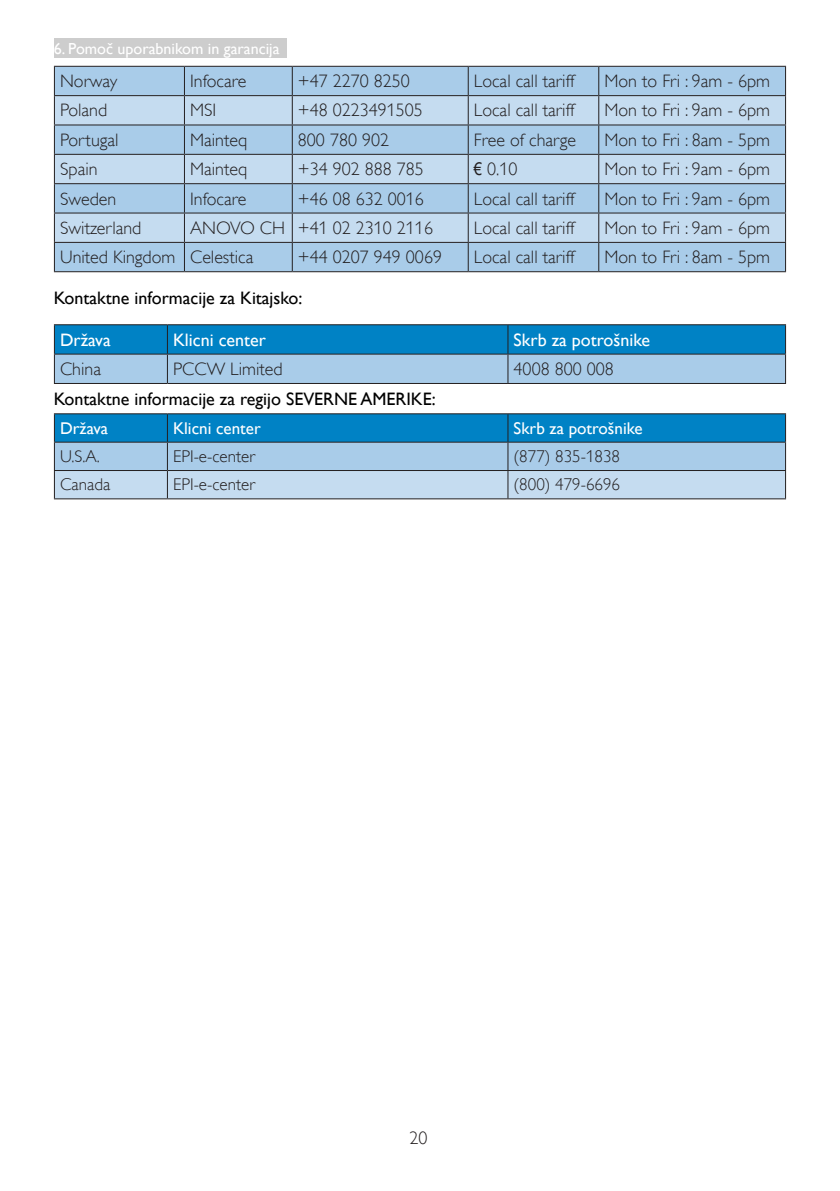
<style>
.page{position:relative;width:840px;height:1191px;background:#fff}
.page>*{position:absolute;margin:0;border:0;box-sizing:border-box;transform-origin:0 0}
.t1{font:18px "Gill Sans Alt One WGL Light";color:#231f20}
.Heading_3{font:18px "Gill Sans Alt One WGL";color:#000}
.t2{font:18px "Gill Sans Alt One WGL";color:#fff}
.t3{font:17px "Gill Sans Alt One WGL Light";color:#231f20}
.t4{font:17px "Gill Sans Alt One WGL";color:#fff}
.t5{font:16px "Gill Sans Alt One WGL";color:#fff}
.s1{font-family:"Arial Narrow"}
</style>
<div class="page">
<div style="left:54px;top:38px;width:232px;height:20px;background:#cdcdcd"></div>
<div style="left:55px;top:67px;width:729px;height:204px;background:#a9cce9"></div>
<svg style="left:55px;top:96px;width:729px;height:146px;background:#b8d3ea"></svg>
<hr style="left:54px;top:66px;width:130px;height:1px;background:#231f20">
<hr style="left:184px;top:66px;width:108px;height:1px;background:#231f20">
<hr style="left:292px;top:66px;width:176px;height:1px;background:#231f20">
<hr style="left:468px;top:66px;width:130px;height:1px;background:#231f20">
<hr style="left:598px;top:66px;width:187px;height:1px;background:#231f20">
<hr style="left:54px;top:95px;width:130px;height:1px;background:#231f20">
<hr style="left:54px;top:124px;width:130px;height:1px;background:#231f20">
<hr style="left:184px;top:95px;width:108px;height:1px;background:#231f20">
<hr style="left:184px;top:124px;width:108px;height:1px;background:#231f20">
<hr style="left:292px;top:95px;width:176px;height:1px;background:#231f20">
<hr style="left:292px;top:124px;width:176px;height:1px;background:#231f20">
<hr style="left:468px;top:95px;width:130px;height:1px;background:#231f20">
<hr style="left:598px;top:95px;width:187px;height:1px;background:#231f20">
<hr style="left:468px;top:124px;width:130px;height:1px;background:#231f20">
<hr style="left:598px;top:124px;width:187px;height:1px;background:#231f20">
<hr style="left:54px;top:154px;width:130px;height:1px;background:#231f20">
<hr style="left:54px;top:183px;width:130px;height:1px;background:#231f20">
<hr style="left:184px;top:154px;width:108px;height:1px;background:#231f20">
<hr style="left:184px;top:183px;width:108px;height:1px;background:#231f20">
<hr style="left:292px;top:154px;width:176px;height:1px;background:#231f20">
<hr style="left:292px;top:183px;width:176px;height:1px;background:#231f20">
<hr style="left:468px;top:154px;width:130px;height:1px;background:#231f20">
<hr style="left:598px;top:154px;width:187px;height:1px;background:#231f20">
<hr style="left:468px;top:183px;width:130px;height:1px;background:#231f20">
<hr style="left:598px;top:183px;width:187px;height:1px;background:#231f20">
<hr style="left:54px;top:212px;width:130px;height:1px;background:#231f20">
<hr style="left:184px;top:212px;width:108px;height:1px;background:#231f20">
<hr style="left:292px;top:212px;width:176px;height:1px;background:#231f20">
<hr style="left:468px;top:212px;width:130px;height:1px;background:#231f20">
<hr style="left:598px;top:212px;width:187px;height:1px;background:#231f20">
<hr style="left:54px;top:242px;width:130px;height:1px;background:#231f20">
<svg style="left:54px;top:67px;width:1px;height:204px"></svg>
<hr style="left:54px;top:271px;width:130px;height:1px;background:#231f20">
<hr style="left:184px;top:242px;width:108px;height:1px;background:#231f20">
<svg style="left:184px;top:67px;width:1px;height:204px"></svg>
<hr style="left:184px;top:271px;width:108px;height:1px;background:#231f20">
<hr style="left:292px;top:242px;width:176px;height:1px;background:#231f20">
<svg style="left:291px;top:67px;width:1px;height:204px"></svg>
<hr style="left:292px;top:271px;width:176px;height:1px;background:#231f20">
<hr style="left:468px;top:242px;width:130px;height:1px;background:#231f20">
<svg style="left:467px;top:67px;width:1px;height:204px"></svg>
<hr style="left:598px;top:242px;width:187px;height:1px;background:#231f20">
<svg style="left:598px;top:67px;width:1px;height:204px"></svg>
<svg style="left:784px;top:67px;width:1px;height:204px"></svg>
<hr style="left:468px;top:271px;width:130px;height:1px;background:#231f20">
<hr style="left:598px;top:271px;width:187px;height:1px;background:#231f20">
<hr style="left:54px;top:383px;width:113px;height:1px;background:#231f20">
<hr style="left:167px;top:383px;width:340px;height:1px;background:#231f20">
<hr style="left:507px;top:383px;width:278px;height:1px;background:#231f20">
<hr style="left:54px;top:324px;width:113px;height:1px;background:#231f20">
<hr style="left:167px;top:324px;width:340px;height:1px;background:#231f20">
<hr style="left:507px;top:324px;width:278px;height:1px;background:#231f20">
<svg style="left:54px;top:325px;width:731px;height:58px;background:#54a4d3"></svg>
<hr style="left:54px;top:353px;width:113px;height:1px;background:#231f20">
<hr style="left:167px;top:353px;width:340px;height:1px;background:#231f20">
<hr style="left:507px;top:353px;width:278px;height:1px;background:#231f20">
<hr style="left:54px;top:413px;width:113px;height:1px;background:#231f20">
<hr style="left:167px;top:413px;width:340px;height:1px;background:#231f20">
<hr style="left:507px;top:413px;width:278px;height:1px;background:#231f20">
<svg style="left:54px;top:414px;width:731px;height:85px;background:#77b3d9"></svg>
<hr style="left:54px;top:442px;width:113px;height:1px;background:#231f20">
<hr style="left:167px;top:442px;width:340px;height:1px;background:#231f20">
<hr style="left:507px;top:442px;width:278px;height:1px;background:#231f20">
<p class="t5" style="left:54px;top:38px;width:227px">6. Pomoč uporabnikom in garancija</p>
<p class="t1" style="left:60px;top:69px;width:59px">Norway</p>
<p class="t1" style="left:190px;top:69px;width:58px">Infocare</p>
<p class="t1" style="left:298px;top:69px;width:113px">+47 2270 8250</p>
<p class="t1" style="left:473px;top:69px;width:102px">Local call tariff</p>
<p class="t1" style="left:604px;top:69px;width:167px">Mon to Fri : 9am - 6pm</p>
<p class="t1" style="left:60px;top:99px;width:49px">Poland</p>
<p class="t1" style="left:190px;top:99px;width:28px">MSI</p>
<p class="t1" style="left:298px;top:99px;width:126px">+48 0223491505</p>
<p class="t1" style="left:473px;top:99px;width:102px">Local call tariff</p>
<p class="t1" style="left:604px;top:99px;width:167px">Mon to Fri : 9am - 6pm</p>
<p class="t1" style="left:60px;top:128px;width:60px">Portugal</p>
<p class="t1" style="left:190px;top:128px;width:59px">Mainteq</p>
<p class="t1" style="left:298px;top:128px;width:93px">800 780 902</p>
<p class="t1" style="left:473px;top:128px;width:103px">Free of charge</p>
<p class="t1" style="left:604px;top:128px;width:167px">Mon to Fri : 8am - 5pm</p>
<p class="t1" style="left:60px;top:157px;width:39px">Spain</p>
<p class="t1" style="left:190px;top:157px;width:59px">Mainteq</p>
<p class="t1" style="left:298px;top:157px;width:127px">+34 902 888 785</p>
<p class="t1" style="left:473px;top:157px;width:45px"><span class="s1">€</span> 0.10</p>
<p class="t1" style="left:604px;top:157px;width:167px">Mon to Fri : 9am - 6pm</p>
<p class="t1" style="left:60px;top:187px;width:58px">Sweden</p>
<p class="t1" style="left:190px;top:187px;width:58px">Infocare</p>
<p class="t1" style="left:298px;top:187px;width:127px">+46 08 632 0016</p>
<p class="t1" style="left:473px;top:187px;width:102px">Local call tariff</p>
<p class="t1" style="left:604px;top:187px;width:167px">Mon to Fri : 9am - 6pm</p>
<p class="t1" style="left:60px;top:216px;width:83px">Switzerland</p>
<p class="t1" style="left:190px;top:216px;width:96px">ANOVO CH</p>
<p class="t1" style="left:298px;top:216px;width:136px">+41 02 2310 2116</p>
<p class="t1" style="left:473px;top:216px;width:102px">Local call tariff</p>
<p class="t1" style="left:604px;top:216px;width:167px">Mon to Fri : 9am - 6pm</p>
<p class="t1" style="left:60px;top:245px;width:117px">United Kingdom</p>
<p class="t1" style="left:190px;top:245px;width:65px">Celestica</p>
<p class="t1" style="left:298px;top:245px;width:145px">+44 0207 949 0069</p>
<p class="t1" style="left:473px;top:245px;width:102px">Local call tariff</p>
<p class="t1" style="left:604px;top:245px;width:167px">Mon to Fri : 8am - 5pm</p>
<p class="Heading_3" style="left:54px;top:286px;width:250px">Kontaktne informacije za Kitajsko:</p>
<p class="t2" style="left:60px;top:327px;width:52px">Država</p>
<p class="t2" style="left:173px;top:327px;width:94px">Klicni center</p>
<p class="t2" style="left:513px;top:327px;width:138px">Skrb za potrošnike</p>
<p class="t1" style="left:60px;top:357px;width:42px">China</p>
<p class="t1" style="left:173px;top:357px;width:111px">PCCW Limited</p>
<p class="t1" style="left:513px;top:357px;width:102px">4008 800 008</p>
<p class="Heading_3" style="left:54px;top:386px;width:383px">Kontaktne informacije za regijo SEVERNE AMERIKE:</p>
<p class="t4" style="left:60px;top:416px;width:49px">Država</p>
<p class="t4" style="left:173px;top:416px;width:89px">Klicni center</p>
<p class="t4" style="left:513px;top:416px;width:130px">Skrb za potrošnike</p>
<p class="t3" style="left:60px;top:445px;width:41px">U.S.A.</p>
<p class="t3" style="left:173px;top:445px;width:83px">EPI-e-center</p>
<p class="t3" style="left:513px;top:445px;width:108px">(877) 835-1838</p>
<p class="t3" style="left:60px;top:473px;width:52px">Canada</p>
<p class="t3" style="left:173px;top:473px;width:83px">EPI-e-center</p>
<p class="t3" style="left:513px;top:473px;width:108px">(800) 479-6696</p>
<p class="t1" style="left:409px;top:1126px;width:19px">20</p>
</div>
